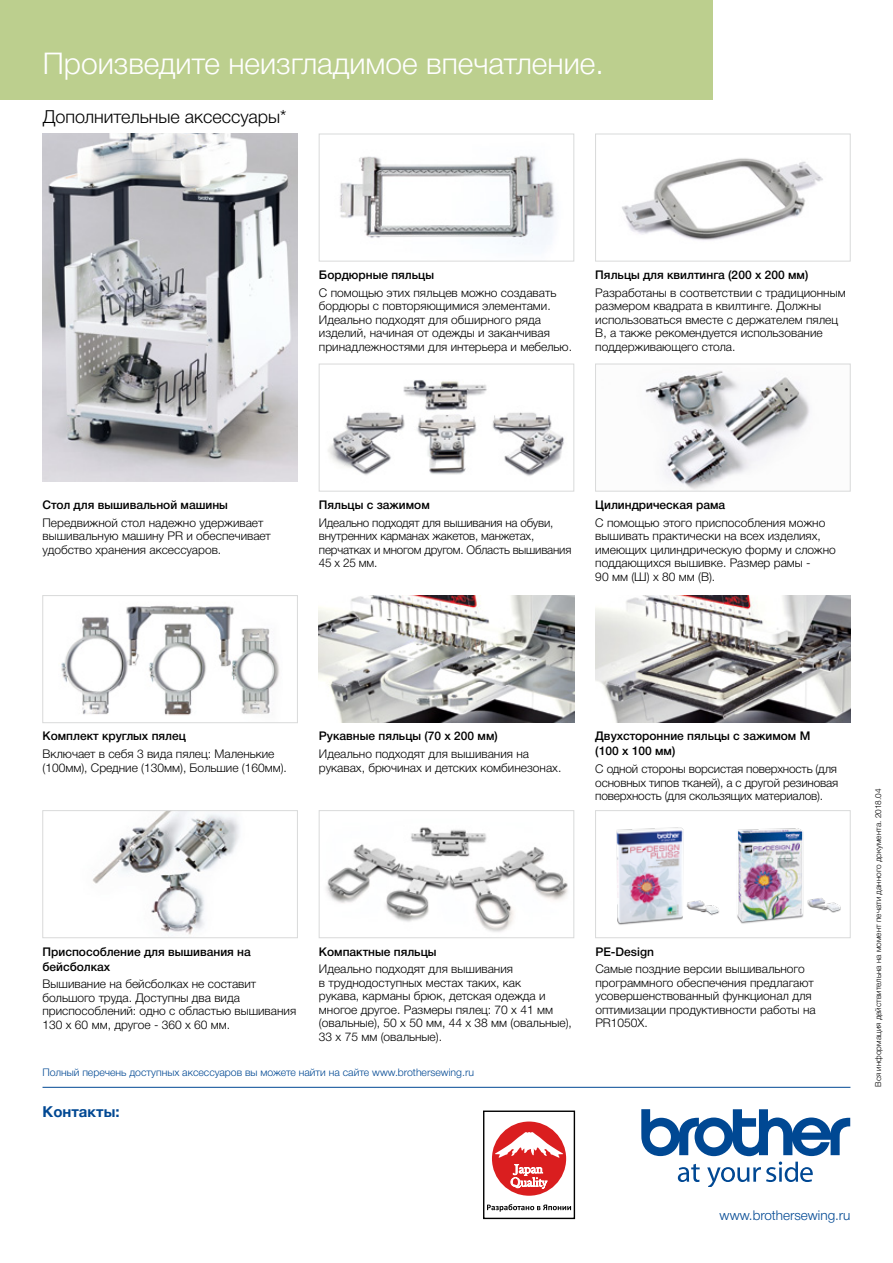
<style>
.page{position:relative;width:893px;height:1263px;background:#fff}
.page>*{position:absolute;margin:0;border:0;box-sizing:border-box;transform-origin:0 0}
.t1{font:300 30px "Helvetica Neue Cyr";color:#fff}
.t2{font:300 18px "Helvetica Neue Cyr";color:#000}
.t3{font:700 15px "Helvetica Neue";color:#004893}
.t4{font:300 13.5px "Helvetica Neue Cyr";color:#004893}
.t5{font:300 12px/13.5px "Helvetica Neue Cyr";color:#000}
.t6{font:500 12px/15px "Helvetica Neue Cyr";color:#000}
.t7{font:300 10.5px "Helvetica Neue Cyr";color:#004893}
.t8{font:300 8.25px "Helvetica Neue Cyr";color:#000}
</style>
<div class="page">
<img style="left:43px;top:134px;width:255px;height:347px">
<img style="left:328px;top:380px;width:236px;height:96px">
<div style="left:319px;top:364px;width:255px;height:127px;border:1px solid #d9dada"></div>
<img style="left:340px;top:156px;width:215px;height:89px">
<div style="left:319px;top:134px;width:255px;height:127px;border:1px solid #d9dada"></div>
<div style="left:0;top:0;width:712px;height:99px;background:#bccf8e"></div>
<img style="left:622px;top:158px;width:201px;height:83px">
<div style="left:595px;top:134px;width:255px;height:127px;border:1px solid #d9dada"></div>
<img style="left:645px;top:370px;width:165px;height:119px">
<div style="left:595px;top:364px;width:255px;height:127px;border:1px solid #d9dada"></div>
<img style="left:92px;top:812px;width:148px;height:123px">
<div style="left:43px;top:810px;width:255px;height:128px;border:1px solid #d9dada"></div>
<img style="left:326px;top:827px;width:242px;height:105px">
<div style="left:319px;top:810px;width:255px;height:128px;border:1px solid #d9dada"></div>
<div style="left:595px;top:810px;width:255px;height:128px;background:#fff;border:1px solid #d9dada"></div>
<img style="left:616px;top:827px;width:103px;height:98px">
<img style="left:595px;top:595px;width:255px;height:128px">
<img style="left:61px;top:605px;width:219px;height:110px">
<div style="left:43px;top:595px;width:255px;height:128px;border:1px solid #d9dada"></div>
<img style="left:319px;top:595px;width:255px;height:128px">
<img style="left:737px;top:828px;width:104px;height:96px">
<svg style="left:641px;top:1109px;width:209px;height:77px"></svg>
<hr style="left:43px;top:1087px;width:807px;height:1px;background:#004893">
<div style="left:483px;top:1110px;width:92px;height:109px;border:1px solid #000"></div>
<div style="left:492px;top:1121px;width:74px;height:75px;background:#da1e1f;border-radius:50%"></div>
<svg style="left:511px;top:1164px;width:36px;height:25px"></svg>
<svg style="left:487px;top:1204px;width:84px;height:8px"></svg>
<svg style="left:493px;top:1132px;width:72px;height:26px"></svg>
<h1 class="t1" style="left:43px;top:47px;width:562px">Произведите неизгладимое впечатление.</h1>
<h2 class="t2" style="left:43px;top:107px;width:245px">Дополнительные аксессуары*</h2>
<p class="t6" style="left:319px;top:267px;width:117px">Бордюрные пяльцы</p>
<p class="t5" style="left:319px;top:286px;width:255px">С помощью этих пяльцев можно создавать бордюры с повторяющимися элементами.<br>Идеально подходят для обширного ряда изделий, начиная от одежды и заканчивая принадлежностями для интерьера и мебелью.</p>
<p class="t6" style="left:595px;top:267px;width:215px">Пяльцы для квилтинга (200 x 200 мм)</p>
<p class="t5" style="left:595px;top:286px;width:252px">Разработаны в соответствии с традиционным размером квадрата в квилтинге. Должны использоваться вместе с держателем пялец B, а также рекомендуется использование поддерживающего стола.</p>
<p class="t6" style="left:43px;top:497px;width:187px">Стол для вышивальной машины</p>
<p class="t5" style="left:43px;top:516px;width:230px">Передвижной стол надежно удерживает вышивальную машину PR и обеспечивает удобство хранения аксессуаров.</p>
<p class="t6" style="left:319px;top:497px;width:112px">Пяльцы с зажимом</p>
<p class="t5" style="left:319px;top:516px;width:254px">Идеально подходят для вышивания на обуви, внутренних карманах жакетов, манжетах, перчатках и многом другом. Область вышивания 45 x 25 мм.</p>
<p class="t6" style="left:595px;top:497px;width:131px">Цилиндрическая рама</p>
<p class="t5" style="left:595px;top:516px;width:242px">С помощью этого приспособления можно вышивать практически на всех изделиях, имеющих цилиндрическую форму и сложно поддающихся вышивке. Размер рамы -<br>90 мм (Ш) x 80 мм (В).</p>
<p class="t6" style="left:43px;top:729px;width:145px">Комплект круглых пялец</p>
<p class="t5" style="left:43px;top:747px;width:246px">Включает в себя 3 вида пялец: Маленькие (100мм), Средние (130мм), Большие (160мм).</p>
<p class="t6" style="left:319px;top:729px;width:180px">Рукавные пяльцы (70 x 200 мм)</p>
<p class="t5" style="left:319px;top:747px;width:244px">Идеально подходят для вышивания на рукавах, брючинах и детских комбинезонах.</p>
<p class="t6" style="left:595px;top:729px;width:217px">Двухсторонние пяльцы с зажимом M (100 x 100 мм)</p>
<p class="t5" style="left:595px;top:762px;width:245px;text-align:justify">С одной стороны ворсистая поверхность (для основных типов тканей), а с другой резиновая поверхность (для скользящих материалов).</p>
<p class="t6" style="left:43px;top:944px;width:210px">Приспособление для вышивания на бейсболках</p>
<p class="t5" style="left:43px;top:977px;width:255px">Вышивание на бейсболках не составит большого труда. Доступны два вида приспособлений: одно с областью вышивания 130 x 60 мм, другое - 360 x 60 мм.</p>
<p class="t6" style="left:319px;top:944px;width:119px">Компактные пяльцы</p>
<p class="t5" style="left:319px;top:962px;width:255px">Идеально подходят для вышивания<br>в труднодоступных местах таких, как<br>рукава, карманы брюк, детская одежда и многое другое. Размеры пялец: 70 x 41 мм (овальные), 50 x 50 мм, 44 x 38 мм (овальные), 33 x 75 мм (овальные).</p>
<p class="t7" style="left:43px;top:1066px;width:433px">Полный перечень доступных аксессуаров вы можете найти на сайте www.brothersewing.ru</p>
<p class="t3" style="left:43px;top:1100px;width:79px">Контакты:</p>
<p class="t6" style="left:595px;top:944px;width:60px">PE-Design</p>
<p class="t5" style="left:595px;top:962px;width:222px">Самые поздние версии вышивального программного обеспечения предлагают усовершенствованный функционал для оптимизации продуктивности работы на<br>PR1050X.</p>
<p class="t8" style="left:874px;top:1087px;width:300px;rotate:-90deg">Вся информация действительна на момент печати данного документа. 2018.04</p>
<p class="t4" style="left:720px;top:1208px;width:132px">www.brothersewing.ru</p>
</div>
